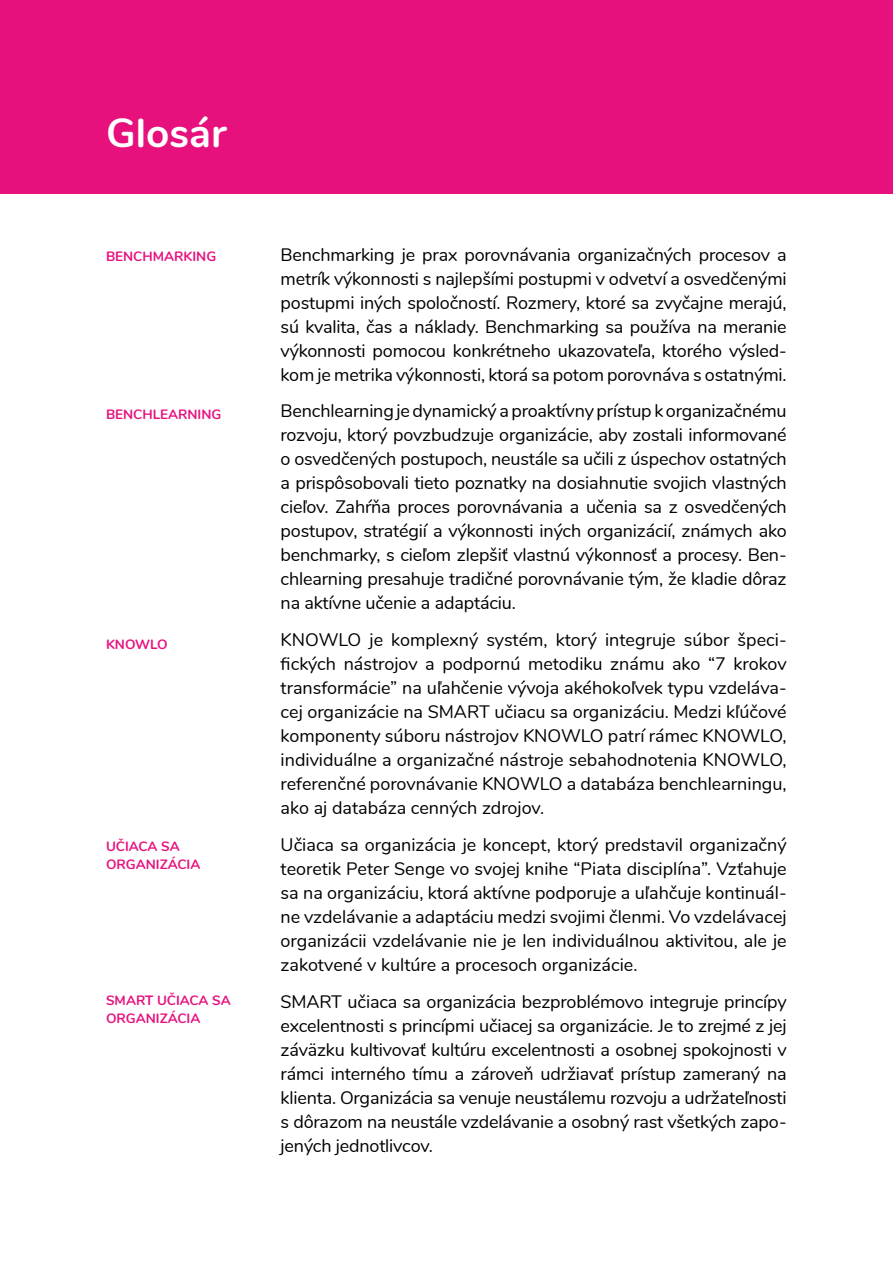
<style>
.page{position:relative;width:893px;height:1263px;background:#fff}
.page>*{position:absolute;margin:0;border:0;box-sizing:border-box;transform-origin:0 0}
.t1{font:700 40.5px "Nunito";color:#fff}
.t2{font:18px/24px "Nunito";letter-spacing:-.01em;color:#000;text-align:justify}
.t3{font:700 13.5px/18px "Nunito";color:#e7117e}
</style>
<div class="page">
<div style="left:0;top:0;width:893px;height:193px;background:#e7117e"></div>
<h1 class="t1" style="left:106px;top:103px;width:122px">Glosár</h1>
<p class="t3" style="left:106px;top:247px;width:112px">BENCHMARKING</p>
<p class="t3" style="left:106px;top:404px;width:117px">BENCHLEARNING</p>
<p class="t3" style="left:106px;top:634px;width:63px">KNOWLO</p>
<p class="t3" style="left:106px;top:837px;width:96px">UČIACA SA<br>ORGANIZÁCIA</p>
<p class="t3" style="left:106px;top:990px;width:126px">SMART UČIACA SA<br>ORGANIZÁCIA</p>
<p class="t2" style="left:281px;top:241px;width:507px">Benchmarking je prax porovnávania organizačných procesov a metrík výkonnosti s najlepšími postupmi v odvetví a osvedčenými postupmi iných spoločností. Rozmery, ktoré sa zvyčajne merajú, sú kvalita, čas a náklady. Benchmarking sa používa na meranie výkonnosti pomocou konkrétneho ukazovateľa, ktorého výsled&shy;kom je metrika výkonnosti, ktorá sa potom porovnáva s ostatnými.</p>
<p class="t2" style="left:281px;top:398px;width:507px">Benchlearning je dynamický a proaktívny prístup k organizačnému rozvoju, ktorý povzbudzuje organizácie, aby zostali informované o osvedčených postupoch, neustále sa učili z úspechov ostatných a prispôsobovali tieto poznatky na dosiahnutie svojich vlastných cieľov. Zahŕňa proces porovnávania a učenia sa z osvedčených postupov, stratégií a výkonnosti iných organizácií, známych ako benchmarky, s cieľom zlepšiť vlastnú výkonnosť a procesy. Ben&shy;chlearning presahuje tradičné porovnávanie tým, že kladie dôraz na aktívne učenie a adaptáciu.</p>
<p class="t2" style="left:281px;top:627px;width:507px">KNOWLO je komplexný systém, ktorý integruje súbor špeci&shy;fických nástrojov a podpornú metodiku známu ako “7 krokov transformácie” na uľahčenie vývoja akéhokoľvek typu vzdeláva&shy;cej organizácie na SMART učiacu sa organizáciu. Medzi kľúčové komponenty súboru nástrojov KNOWLO patrí rámec KNOWLO, individuálne a organizačné nástroje sebahodnotenia KNOWLO, referenčné porovnávanie KNOWLO a databáza benchlearningu, ako aj databáza cenných zdrojov.</p>
<p class="t2" style="left:281px;top:831px;width:507px">Učiaca sa organizácia je koncept, ktorý predstavil organizačný teoretik Peter Senge vo svojej knihe “Piata disciplína”. Vzťahuje sa na organizáciu, ktorá aktívne podporuje a uľahčuje kontinuál&shy;ne vzdelávanie a adaptáciu medzi svojimi členmi. Vo vzdelávacej organizácii vzdelávanie nie je len individuálnou aktivitou, ale je zakotvené v kultúre a procesoch organizácie.</p>
<p class="t2" style="left:281px;top:988px;width:507px">SMART učiaca sa organizácia bezproblémovo integruje princípy excelentnosti s princípmi učiacej sa organizácie. Je to zrejmé z jej záväzku kultivovať kultúru excelentnosti a osobnej spokojnosti v rámci interného tímu a zároveň udržiavať prístup zameraný na klienta. Organizácia sa venuje neustálemu rozvoju a udržateľnosti s dôrazom na neustále vzdelávanie a osobný rast všetkých zapo&shy;jených jednotlivcov.</p>
</div>
